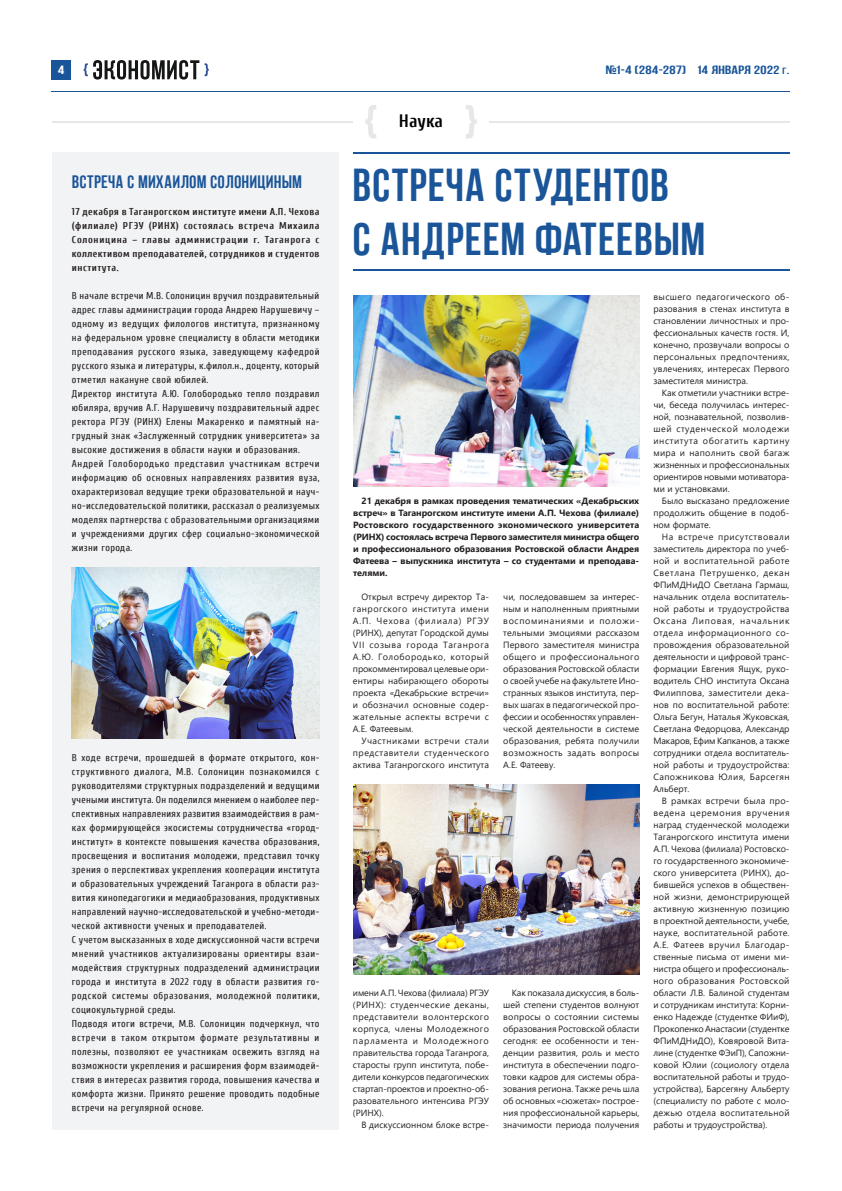
<style>
.page{position:relative;width:842px;height:1191px;background:#fff}
.page>*{position:absolute;margin:0;border:0;box-sizing:border-box;transform-origin:0 0}
.Заголовок{font:46px "AA Bebas Neue";letter-spacing:.04em;color:#1a5599}
.Заголовок-2{font:18px "AA Bebas Neue";letter-spacing:.04em;color:#1a5599}
.Заголовок-3{font:700 18px "Cuprum";color:#000}
.t1{font:12px "AA Bebas Neue";letter-spacing:.025em;color:#1a5599;scale:1.33 1}
.t2{font:12px "AA Bebas Neue";color:#fff;scale:1.33 1}
.Заголовок-4{font:10px/14px "Cuprum";letter-spacing:.04em;color:#231f20;text-align:justify}
.Заголовок-5{font:700 10px/14px "Cuprum";letter-spacing:.04em;color:#231f20;text-align:justify}
.Заголовок-6{font:9px/12px "Segoe UI";color:#231f20;text-align:justify}
.Заголовок-7{font:700 9px/12px "Segoe UI";color:#231f20;text-align:justify}
.s1{font-size:9px}
</style>
<div class="page">
<div style="left:51px;top:60px;width:20px;height:20px;background:#1a5599"></div>
<svg style="left:84px;top:60px;width:115px;height:20px"></svg>
<svg style="left:205px;top:63px;width:4px;height:13px"></svg>
<hr style="left:51px;top:91px;width:738px;height:1px;background:#1a5599">
<svg style="left:365px;top:105px;width:11px;height:33px"></svg>
<svg style="left:466px;top:105px;width:11px;height:33px"></svg>
<hr style="left:489px;top:121px;width:301px;height:1px;background:#e6e7e9">
<hr style="left:53px;top:121px;width:300px;height:1px;background:#e6e7e9">
<img style="left:353px;top:296px;width:286px;height:190px">
<img style="left:353px;top:784px;width:286px;height:190px">
<hr style="left:353px;top:152px;width:436px;height:1px;background:#1a5599">
<hr style="left:353px;top:270px;width:436px;height:1px;background:#1a5599">
<div style="left:53px;top:152px;width:286px;height:977px;background:#f2f3f4"></div>
<img style="left:72px;top:568px;width:248px;height:171px">
<h3 class="t2" style="left:58px;top:63px;width:6px">4</h3>
<h3 class="t1" style="left:606px;top:63px;width:140px">№1-4 (284-287) 14 Января 2022 <span class="s1">г</span>.</h3>
<p class="Заголовок-2" style="left:72px;top:171px;width:231px">ВСТРЕЧА С МИХАИЛОМ СОЛОНИЦИНЫМ</p>
<p class="Заголовок-5" style="left:72px;top:204px;width:249px">17 декабря в Таганрогском институте имени А.П. Чехова (филиале) РГЭУ (РИНХ) состоялась встреча Михаила Солоницина – главы администрации г. Таганрога с коллективом преподавателей, сотрудников и студентов института.</p>
<p class="Заголовок-4" style="left:72px;top:288px;width:249px">В начале встречи М.В. Солоницин вручил поздравительный адрес главы администрации города Андрею Нарушевичу – одному из ведущих филологов института, признанному на федеральном уровне специалисту в области методики преподавания русского языка, заведующему кафедрой русского языка и литературы, к.филол.н., доценту, который отметил накануне свой юбилей.</p>
<p class="Заголовок-4" style="left:72px;top:386px;width:249px">Директор института А.Ю. Голобородько тепло поздравил юбиляра, вручив А.Г. Нарушевичу поздравительный адрес ректора РГЭУ (РИНХ) Елены Макаренко и памятный на&shy;грудный знак «Заслуженный сотрудник университета» за высокие достижения в области науки и образования.</p>
<p class="Заголовок-4" style="left:72px;top:456px;width:249px">Андрей Голобородько представил участникам встречи информацию об основных направлениях развития вуза, охарактеризовал ведущие треки образовательной и науч&shy;но-исследовательской политики, рассказал о реализуемых моделях партнерства с образовательными организациями и учреждениями других сфер социально-экономической жизни города.</p>
<p class="Заголовок-4" style="left:72px;top:750px;width:249px">В ходе встречи, прошедшей в формате открытого, кон&shy;структивного диалога, М.В. Солоницин познакомился с руководителями структурных подразделений и ведущими учеными института. Он поделился мнением о наиболее пер&shy;спективных направлениях развития взаимодействия в рам&shy;ках формирующейся экосистемы сотрудничества «город&shy;институт» в контексте повышения качества образования, просвещения и воспитания молодежи, представил точку зрения о перспективах укрепления кооперации института и образовательных учреждений Таганрога в области раз&shy;вития кинопедагогики и медиаобразования, продуктивных направлений научно-исследовательской и учебно-методи&shy;ческой активности ученых и преподавателей.</p>
<p class="Заголовок-4" style="left:72px;top:932px;width:249px">С учетом высказанных в ходе дискуссионной части встречи мнений участников актуализированы ориентиры взаи&shy;модействия структурных подразделений администрации города и института в 2022 году в области развития го&shy;родской системы образования, молодежной политики, социокультурной среды.</p>
<p class="Заголовок-4" style="left:72px;top:1016px;width:249px">Подводя итоги встречи, М.В. Солоницин подчеркнул, что встречи в таком открытом формате результативны и полезны, позволяют ее участникам освежить взгляд на возможности укрепления и расширения форм взаимодей&shy;ствия в интересах развития города, повышения качества и комфорта жизни. Принято решение проводить подобные встречи на регулярной основе.</p>
<p class="Заголовок-3" style="left:399px;top:111px;width:46px">Наука</p>
<p class="Заголовок" style="left:353px;top:159px;width:317px">ВСТРЕЧА студентов</p>
<p class="Заголовок" style="left:353px;top:213px;width:353px">с Андреем Фатеевым</p>
<p class="Заголовок-7" style="left:353px;top:494px;width:288px;text-indent:9px">21 декабря в рамках проведения тематических «Декабрьских встреч» в Таганрогском институте имени А.П. Чехова (филиале)<br>Ростовского государственного экономического университета (РИНХ) состоялась встреча Первого заместителя министра общего и профессионального образования Ростовской области Андрея Фатеева – выпускника института – со студентами и преподава&shy;телями.</p>
<p class="Заголовок-6" style="left:353px;top:590px;width:138px;text-indent:9px">Открыл встречу директор Та&shy;ганрогского института имени А.П. Чехова (филиала) РГЭУ (РИНХ), депутат Городской думы VII созыва города Таганрога А.Ю. Голобородько, который прокомментировал целевые ори&shy;ентиры набирающего обороты проекта «Декабрьские встречи» и обозначил основные содер&shy;жательные аспекты встречи с А.Е. Фатеевым.</p>
<p class="Заголовок-6" style="left:353px;top:734px;width:138px;text-indent:9px">Участниками встречи стали представители студенческого актива Таганрогского института</p>
<p class="Заголовок-6" style="left:503px;top:590px;width:138px">чи, последовавшем за интерес&shy;ным и наполненным приятными воспоминаниями и положи&shy;тельными эмоциями рассказом Первого заместителя министра общего и профессионального образования Ростовской области о своей учебе на факультете Ино&shy;странных языков института, пер&shy;вых шагах в педагогической про&shy;фессии и особенностях управлен&shy;ческой деятельности в системе образования, ребята получили возможность задать вопросы А.Е. Фатееву.</p>
<p class="Заголовок-6" style="left:353px;top:986px;width:138px">имени А.П. Чехова (филиала) РГЭУ (РИНХ): студенческие деканы, представители волонтерского корпуса, члены Молодежного парламента и Молодежного правительства города Таганрога, старосты групп института, побе&shy;дители конкурсов педагогических стартап-проектов и проектно-об&shy;разовательного интенсива РГЭУ (РИНХ).</p>
<p class="Заголовок-6" style="left:361px;top:1118px;width:129px">В дискуссионном блоке встре-</p>
<p class="Заголовок-6" style="left:503px;top:986px;width:138px;text-indent:9px">Как показала дискуссия, в боль&shy;шей степени студентов волнуют вопросы о состоянии системы образования Ростовской области сегодня: ее особенности и тен&shy;денции развития, роль и место института в обеспечении подго&shy;товки кадров для системы обра&shy;зования региона. Также речь шла об основных «сюжетах» построе&shy;ния профессиональной карьеры, значимости периода получения</p>
<p class="Заголовок-6" style="left:653px;top:290px;width:138px">высшего педагогического об&shy;разования в стенах института в становлении личностных и про&shy;фессиональных качеств гостя. И, конечно, прозвучали вопросы о персональных предпочтениях, увлечениях, интересах Первого заместителя министра.</p>
<p class="Заголовок-6" style="left:653px;top:386px;width:138px;text-indent:9px">Как отметили участники встре&shy;чи, беседа получилась интерес&shy;ной, познавательной, позволив&shy;шей студенческой молодежи института обогатить картину мира и наполнить свой багаж жизненных и профессиональных ориентиров новыми мотиватора&shy;ми и установками.</p>
<p class="Заголовок-6" style="left:653px;top:494px;width:138px;text-indent:9px">Было высказано предложение продолжить общение в подоб&shy;ном формате.</p>
<p class="Заголовок-6" style="left:653px;top:530px;width:138px;text-indent:9px">На встрече присутствовали заместитель директора по учеб&shy;ной и воспитательной работе Светлана Петрушенко, декан ФПиМДНиДО Светлана Гармаш, начальник отдела воспитатель&shy;ной работы и трудоустройства Оксана Липовая, начальник отдела информационного со&shy;провождения образовательной деятельности и цифровой транс&shy;формации Евгения Ящук, руко&shy;водитель СНО института Оксана Филиппова, заместители дека&shy;нов по воспитательной работе:<br>Ольга Бегун, Наталья Жуковская, Светлана Федорцова, Александр Макаров, Ефим Капканов, а также сотрудники отдела воспитатель&shy;ной работы и трудоустройства:<br>Сапожникова Юлия, Барсегян Альберт.</p>
<p class="Заголовок-6" style="left:653px;top:794px;width:138px;text-indent:9px">В рамках встречи была про&shy;ведена церемония вручения наград студенческой молодежи Таганрогского института имени А.П. Чехова (филиала) Ростовско&shy;го государственного экономиче&shy;ского университета (РИНХ), до&shy;бившейся успехов в обществен&shy;ной жизни, демонстрирующей активную жизненную позицию в проектной деятельности, учебе, науке, воспитательной работе.<br>А.Е. Фатеев вручил Благодар&shy;ственные письма от имени ми&shy;нистра общего и профессиональ&shy;ного образования Ростовской области Л.В. Балиной студентам и сотрудникам института: Корни&shy;енко Надежде (студентке ФИиФ), Прокопенко Анастасии (студентке ФПиМДНиДО), Ковяровой Вита&shy;лине (студентке ФЭиП), Сапожни&shy;ковой Юлии (социологу отдела воспитательной работы и трудо&shy;устройства), Барсегяну Альберту (специалисту по работе с моло&shy;дежью отдела воспитательной работы и трудоустройства).</p>
</div>
